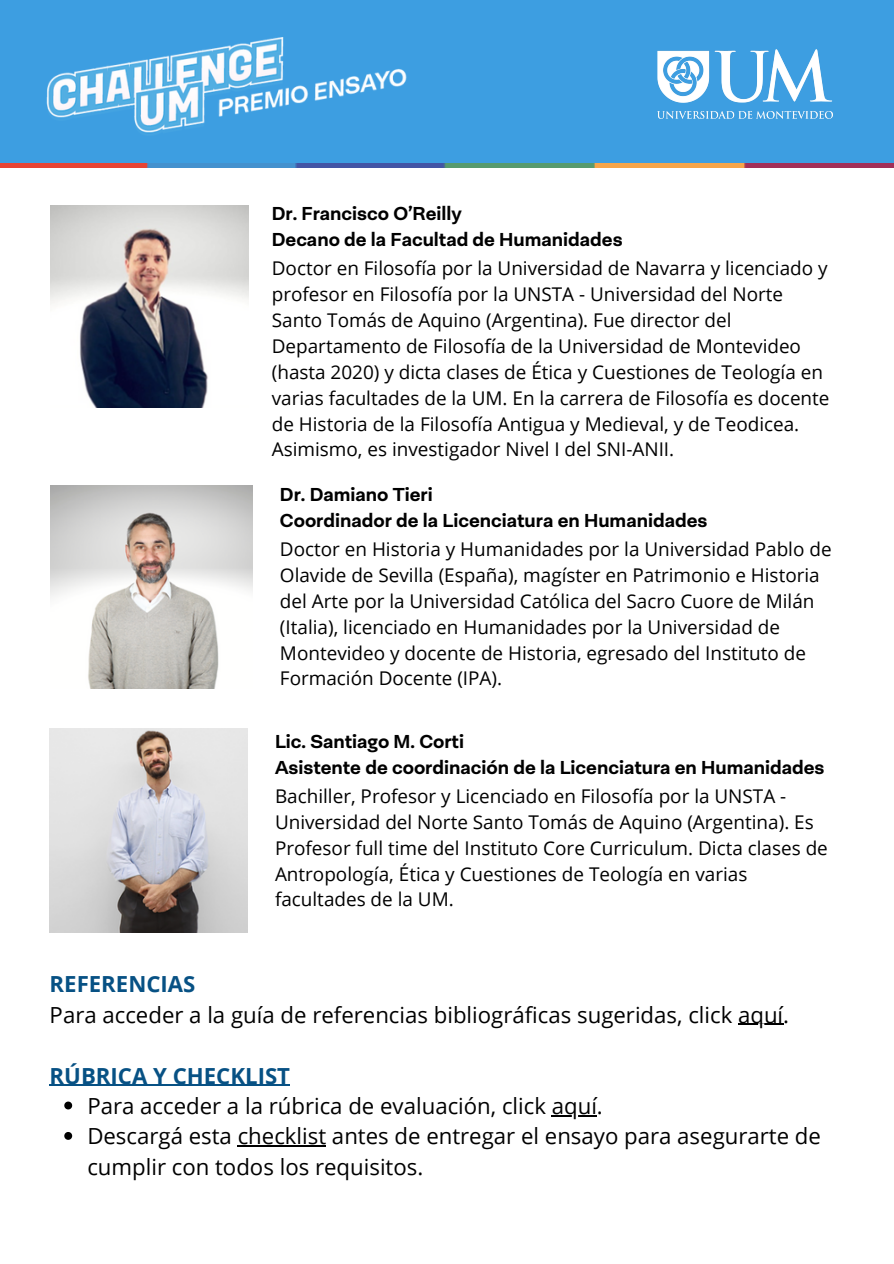
<style>
.page{position:relative;width:894px;height:1264px;background:#fff}
.page>*{position:absolute;margin:0;border:0;box-sizing:border-box;transform-origin:0 0}
.t1{font:22.2px/30.3px "Open Sans";color:#000}
.t2{font:18.9px/25.8px "Open Sans";color:#000}
.t3{font:700 18.9px "Neogrotesk Ess";color:#000}
.s1{font-weight:700;color:#075184}
</style>
<div class="page">
<img style="left:51px;top:486px;width:201px;height:202px">
<img style="left:50px;top:728px;width:198px;height:204px">
<hr style="left:737px;top:1023px;width:46px;height:2px;background:#000">
<hr style="left:50px;top:1084px;width:240px;height:1px;background:#075184">
<svg style="left:64px;top:1101px;width:8px;height:8px"></svg>
<hr style="left:551px;top:1115px;width:45px;height:1px;background:#000">
<svg style="left:64px;top:1132px;width:8px;height:7px"></svg>
<hr style="left:238px;top:1145px;width:88px;height:1px;background:#000">
<div style="left:0;top:0;width:893px;height:168px;background:#3d9ee1"></div>
<img style="left:46px;top:37px;width:361px;height:96px">
<img style="left:657px;top:49px;width:176px;height:70px">
<img style="left:0;top:163px;width:893px;height:4px">
<img style="left:51px;top:205px;width:198px;height:202px">
<p class="t3" style="left:272px;top:206px;width:191px">Dr. Francisco O’Reilly</p>
<p class="t3" style="left:272px;top:232px;width:352px">Decano de la Facultad de Humanidades</p>
<p class="t2" style="left:272px;top:255px;width:559px">Doctor en Filosofía por la Universidad de Navarra y licenciado y profesor en Filosofía por la UNSTA - Universidad del Norte Santo Tomás de Aquino (Argentina). Fue director del Departamento de Filosofía de la Universidad de Montevideo (hasta 2020) y dicta clases de Ética y Cuestiones de Teología en varias facultades de la UM. En la carrera de Filosofía es docente de Historia de la Filosofía Antigua y Medieval, y de Teodicea.<br>Asimismo, es investigador Nivel I del SNI-ANII.</p>
<h1 class="t3" style="left:280px;top:486px;width:154px">Dr. Damiano Tieri</h1>
<p class="t3" style="left:280px;top:512px;width:429px">Coordinador de la Licenciatura en Humanidades</p>
<p class="t2" style="left:280px;top:535px;width:553px">Doctor en Historia y Humanidades por la Universidad Pablo de Olavide de Sevilla (España), magíster en Patrimonio e Historia del Arte por la Universidad Católica del Sacro Cuore de Milán (Italia), licenciado en Humanidades por la Universidad de Montevideo y docente de Historia, egresado del Instituto de Formación Docente (IPA).</p>
<p class="t3" style="left:275px;top:733px;width:190px">Lic. Santiago M. Corti</p>
<p class="t3" style="left:275px;top:759px;width:551px">Asistente de coordinación de la Licenciatura en Humanidades</p>
<p class="t2" style="left:275px;top:782px;width:554px">Bachiller, Profesor y Licenciado en Filosofía por la UNSTA - Universidad del Norte Santo Tomás de Aquino (Argentina). Es Profesor full time del Instituto Core Curriculum. Dicta clases de Antropología, Ética y Cuestiones de Teología en varias facultades de la UM.</p>
<p class="t1" style="left:50px;top:968px;width:740px"><span class="s1">REFERENCIAS<br></span>Para acceder a la guía de referencias bibliográficas sugeridas, click aquí.</p>
<p class="t1" style="left:87px;top:1059px;width:517px;text-indent:-38px"><span class="s1">RÚBRICA Y CHECKLIST<br></span>Para acceder a la rúbrica de evaluación, click aquí.</p>
<p class="t1" style="left:87px;top:1120px;width:735px">Descargá esta checklist antes de entregar el ensayo para asegurarte de</p>
<p class="t1" style="left:87px;top:1150px;width:337px">cumplir con todos los requisitos.</p>
</div>
